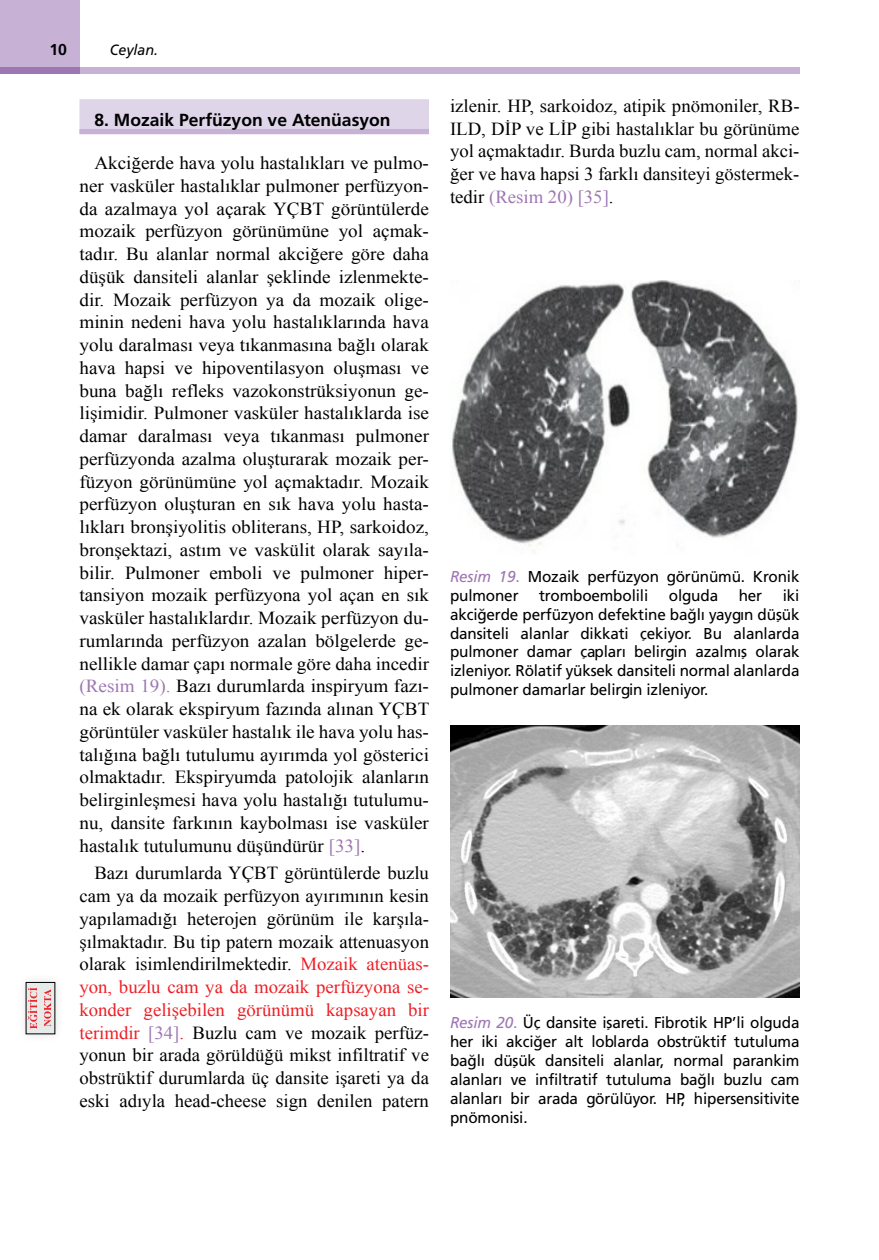
<style>
.page{position:relative;width:879px;height:1260px;background:#fff}
.page>*{position:absolute;margin:0;border:0;box-sizing:border-box;transform-origin:0 0}
.YAZI{font:18.38px/22.8px "Times New Roman";color:#000;text-align:justify;scale:1.04 1}
.YAZI-2{font:18.38px/22.8px "Times New Roman";color:#000;text-align:justify}
.ARA_BASLIK{font:17.5px "Frutiger Bold Tr";color:#000}
.RESİM-ALTI{font:15.75px/18.9px "Frutiger Normal Tr";letter-spacing:-.01em;color:#000;text-align:justify}
.t1{font:15.75px "Frutiger Bold Tr";color:#000}
.t2{font:14.88px "Frutiger Italic Tr";color:#000;scale:.96 1}
.s1{color:#9e76b3}
.s2{color:#ed1f26}
.s3{font-family:"Frutiger Italic Tr";color:#9e76b3}
</style>
<div class="page">
<div style="left:79px;top:67px;width:720px;height:7px;background:#c7b2d5"></div>
<div style="left:0;top:0;width:79px;height:74px;background:#c7b2d5"></div>
<div style="left:0;top:67px;width:79px;height:7px;background:#9e76b3"></div>
<div style="left:79px;top:99px;width:350px;height:35px;background:#ded5e9"></div>
<div style="left:79px;top:129px;width:350px;height:5px;background:#c7b2d5"></div>
<img style="left:450px;top:726px;width:349px;height:272px">
<div style="left:16px;top:973px;width:49px;height:71px;background:#000;opacity:.12"></div>
<div style="left:26px;top:982px;width:29px;height:52px;background:#e6eae9"></div>
<svg style="left:28px;top:987px;width:9px;height:42px"></svg>
<svg style="left:44px;top:989px;width:7px;height:38px"></svg>
<img style="left:452px;top:280px;width:346px;height:272px">
<p class="t1" style="left:49px;top:40px;width:19px">10</p>
<p class="t2" style="left:110px;top:41px;width:52px">Ceylan.</p>
<p class="ARA_BASLIK" style="left:94px;top:110px;width:297px">8. Mozaik Perfüzyon ve Atenüasyon</p>
<p class="YAZI" style="left:79px;top:151px;width:338px;text-indent:15px">Akciğerde hava yolu hastalıkları ve pulmo&shy;ner vasküler hastalıklar pulmoner perfüzyon&shy;da azalmaya yol açarak YÇBT görüntülerde mozaik perfüzyon görünümüne yol açmak&shy;tadır. Bu alanlar normal akciğere göre daha düşük dansiteli alanlar şeklinde izlenmekte&shy;dir. Mozaik perfüzyon ya da mozaik olige&shy;minin nedeni hava yolu hastalıklarında hava yolu daralması veya tıkanmasına bağlı olarak hava hapsi ve hipoventilasyon oluşması ve buna bağlı refleks vazokonstrüksiyonun ge&shy;lişimidir. Pulmoner vasküler hastalıklarda ise damar daralması veya tıkanması pulmoner perfüzyonda azalma oluşturarak mozaik per&shy;füzyon görünümüne yol açmaktadır. Mozaik perfüzyon oluşturan en sık hava yolu hasta&shy;lıkları bronşiyolitis obliterans, HP, sarkoidoz, bronşektazi, astım ve vaskülit olarak sayıla&shy;bilir. Pulmoner emboli ve pulmoner hiper&shy;tansiyon mozaik perfüzyona yol açan en sık vasküler hastalıklardır. Mozaik perfüzyon du&shy;rumlarında perfüzyon azalan bölgelerde ge&shy;nellikle damar çapı normale göre daha incedir <span class="s1">(Resim 19).</span> Bazı durumlarda inspiryum fazı&shy;na ek olarak ekspiryum fazında alınan YÇBT görüntüler vasküler hastalık ile hava yolu has&shy;talığına bağlı tutulumu ayırımda yol gösterici olmaktadır. Ekspiryumda patolojik alanların belirginleşmesi hava yolu hastalığı tutulumu&shy;nu, dansite farkının kaybolması ise vasküler hastalık tutulumunu düşündürür <span class="s1">[33]</span>.</p>
<p class="YAZI-2" style="left:79px;top:861px;width:351px;text-indent:15px">Bazı durumlarda YÇBT görüntülerde buzlu cam ya da mozaik perfüzyon ayırımının kesin yapılamadığı heterojen görünüm ile karşıla&shy;şılmaktadır. Bu tip patern mozaik attenuasyon olarak isimlendirilmektedir. <span class="s2">Mozaik atenüas&shy;yon, buzlu cam ya da mozaik perfüzyona se&shy;konder gelişebilen görünümü kapsayan bir terimdir</span> <span class="s1">[34]</span><span class="s2">.</span> Buzlu cam ve mozaik perfüz&shy;yonun bir arada görüldüğü mikst infiltratif ve obstrüktif durumlarda üç dansite işareti ya da eski adıyla head-cheese sign denilen patern</p>
<p class="YAZI-2" style="left:450px;top:94px;width:351px">izlenir. HP, sarkoidoz, atipik pnömoniler, RB-ILD, DİP ve LİP gibi hastalıklar bu görünüme yol açmaktadır. Burda buzlu cam, normal akci&shy;ğer ve hava hapsi 3 farklı dansiteyi göstermek&shy;tedir <span class="s1">(Resim 20) [35]</span>.</p>
<p class="RESİM-ALTI" style="left:450px;top:567px;width:351px"><span class="s3">Resim 19</span><span class="s1">.</span> Mozaik perfüzyon görünümü. Kronik pulmoner</p>
<p class="RESİM-ALTI" style="left:450px;top:586px;width:351px;text-indent:332px">iki akciğerde perfüzyon defektine bağlı yaygın düşük dansiteli alanlar dikkati çekiyor. Bu alanlarda pulmoner damar çapları belirgin azalmış olarak izleniyor. Rölatif yüksek dansiteli normal alanlarda pulmoner damarlar belirgin izleniyor.</p>
<p class="RESİM-ALTI" style="left:539px;top:586px;width:110px">tromboembolili</p>
<p class="RESİM-ALTI" style="left:668px;top:586px;width:51px">olguda</p>
<p class="RESİM-ALTI" style="left:738px;top:586px;width:25px">her</p>
<p class="RESİM-ALTI" style="left:450px;top:1013px;width:351px"><span class="s3">Resim 20</span><span class="s1">.</span> Üç dansite işareti. Fibrotik HP’li olguda her iki akciğer alt loblarda obstrüktif tutuluma bağlı düşük dansiteli alanlar, normal parankim alanları ve infiltratif tutuluma bağlı buzlu cam alanları bir arada görülüyor. HP, hipersensitivite pnömonisi.</p>
</div>
